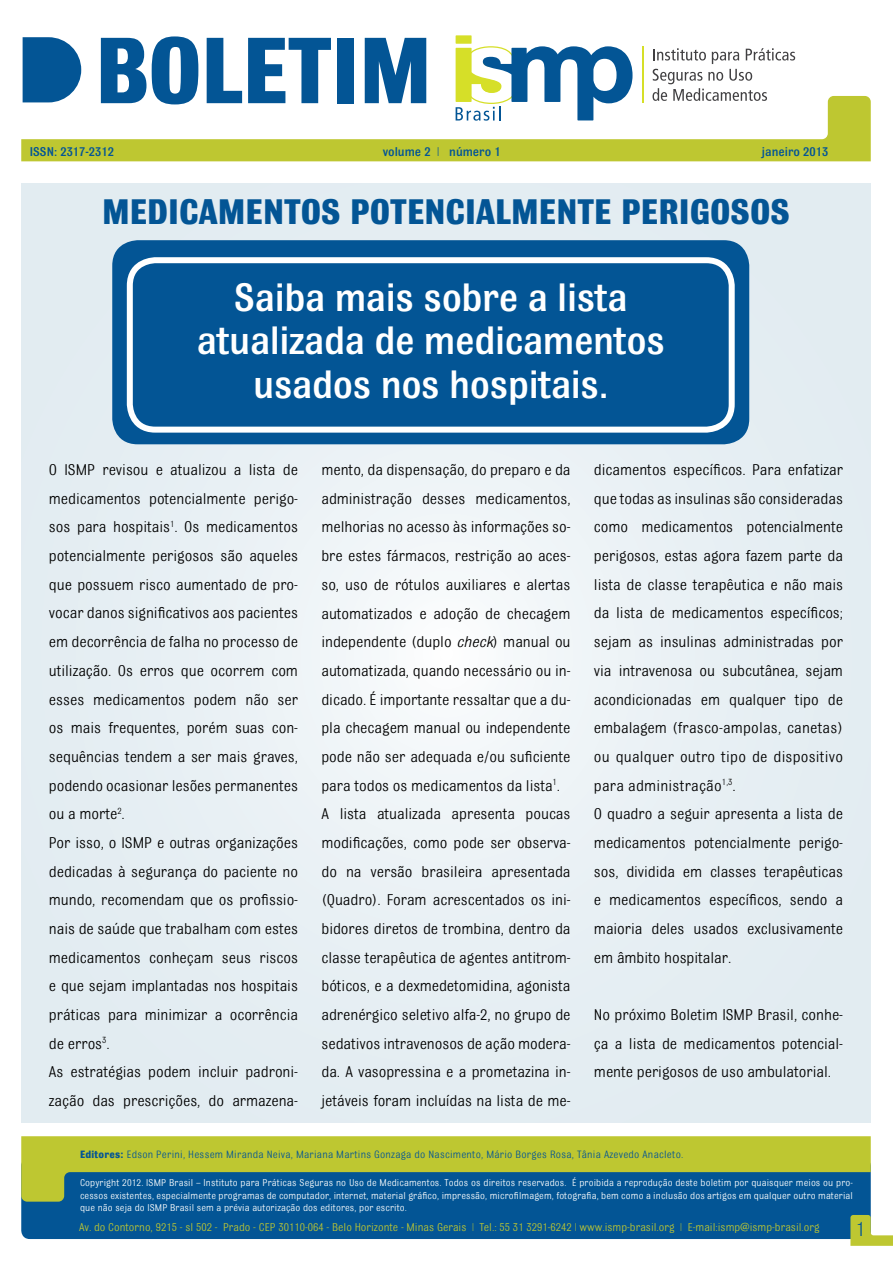
<style>
.page{position:relative;width:893px;height:1263px;background:#fff}
.page>*{position:absolute;margin:0;border:0;box-sizing:border-box;transform-origin:0 0}
.t1{font:700 99.6px "Bulldog";color:#035595}
.t2{font:500 42px/43.5px "Bulldog";letter-spacing:-.01em;color:#fff;text-align:center}
.t3{font:700 37.65px "Bulldog";color:#035595}
.t4{font:21.6px "Bulldog";color:#035595}
.t5{font:16.5px/28.7px "Bulldog";letter-spacing:-.005em;color:#000}
.t6{font:500 13.5px "Bulldog";color:#035595}
.t7{font:12px "Bulldog";color:#bec731}
.t8{font:11.25px "Bulldog";letter-spacing:.02em;color:#035595}
.t9{font:10.5px/12.6px "Bulldog";letter-spacing:.01em;color:#fff;text-align:justify}
.s1{font-style:italic}
.s2{font-weight:700}
</style>
<div class="page">
<div style="left:21px;top:1157px;width:850px;height:82px;background:#035595;border-radius:9px"></div>
<div style="left:21px;top:183px;width:850px;height:940px;background:linear-gradient(to right,#e8f0f4,#e8f0f4)"></div>
<svg style="left:21px;top:96px;width:850px;height:65px"></svg>
<svg style="left:21px;top:1136px;width:850px;height:66px;fill:#bec731"></svg>
<svg style="left:456px;top:35px;width:176px;height:86px"></svg>
<svg style="left:652px;top:48px;width:143px;height:53px"></svg>
<hr style="left:642px;top:46px;width:1px;height:57px;background:#d6df28">
<svg style="left:23px;top:37px;width:58px;height:65px;background:#2069a1"></svg>
<div style="left:112px;top:240px;width:637px;height:204px;background:#035595;border-radius:26px"></div>
<div style="left:127px;top:257px;width:608px;height:176px;border:6px solid #fff;border-radius:26px"></div>
<svg style="left:850px;top:1215px;width:43px;height:31px"></svg>
<p class="t1" style="left:95px;top:20px;width:339px">BOLETIM</p>
<p class="t6" style="left:30px;top:145px;width:86px">ISSN: 2317-2312</p>
<p class="t6" style="left:383px;top:145px;width:120px">volume 2 | número 1</p>
<p class="t6" style="left:762px;top:145px;width:68px">janeiro 2013</p>
<p class="t3" style="left:102px;top:192px;width:689px">MEDICAMENTOS POTENCIALMENTE PERIGOSOS</p>
<p class="t2" style="left:197px;top:275px;width:470px">Saiba mais sobre a lista atualizada de medicamentos usados nos hospitais.</p>
<p class="t5" style="left:49px;top:455px;width:251px">O ISMP revisou e atualizou a lista de medicamentos potencialmente perigo&shy;sos para hospitais<sup>1</sup>. Os medicamentos potencialmente perigosos são aqueles que possuem risco aumentado de pro&shy;vocar danos significativos aos pacientes em decorrência de falha no processo de utilização. Os erros que ocorrem com esses medicamentos podem não ser os mais frequentes, porém suas con&shy;sequências tendem a ser mais graves, podendo ocasionar lesões permanentes ou a morte<sup>2</sup>.<br>Por isso, o ISMP e outras organizações dedicadas à segurança do paciente no mundo, recomendam que os profissio&shy;nais de saúde que trabalham com estes medicamentos conheçam seus riscos e que sejam implantadas nos hospitais práticas para minimizar a ocorrência de erros<sup>3</sup>.<br>As estratégias podem incluir padroni&shy;zação das prescrições, do armazena-</p>
<p class="t5" style="left:321px;top:455px;width:251px">mento, da dispensação, do preparo e da administração desses medicamentos, melhorias no acesso às informações so&shy;bre estes fármacos, restrição ao aces&shy;so, uso de rótulos auxiliares e alertas automatizados e adoção de checagem independente (duplo <span class="s1">check</span>) manual ou automatizada, quando necessário ou in&shy;dicado. É importante ressaltar que a du&shy;pla checagem manual ou independente pode não ser adequada e/ou suficiente para todos os medicamentos da lista<sup>1</sup>.<br>A lista atualizada apresenta poucas modificações, como pode ser observa&shy;do na versão brasileira apresentada (Quadro). Foram acrescentados os ini&shy;bidores diretos de trombina, dentro da classe terapêutica de agentes antitrom&shy;bóticos, e a dexmedetomidina, agonista adrenérgico seletivo alfa-2, no grupo de sedativos intravenosos de ação modera&shy;da. A vasopressina e a prometazina in&shy;jetáveis foram incluídas na lista de me-</p>
<p class="t5" style="left:594px;top:455px;width:251px">dicamentos específicos. Para enfatizar que todas as insulinas são consideradas como medicamentos potencialmente perigosos, estas agora fazem parte da lista de classe terapêutica e não mais da lista de medicamentos específicos; sejam as insulinas administradas por via intravenosa ou subcutânea, sejam acondicionadas em qualquer tipo de embalagem (frasco-ampolas, canetas) ou qualquer outro tipo de dispositivo para administração<sup>1,3</sup>.<br>O quadro a seguir apresenta a lista de medicamentos potencialmente perigo&shy;sos, dividida em classes terapêuticas e medicamentos específicos, sendo a maioria deles usados exclusivamente em âmbito hospitalar.</p>
<p class="t5" style="left:594px;top:1000px;width:251px;text-align:justify">No próximo Boletim ISMP Brasil, conhe&shy;ça a lista de medicamentos potencial&shy;mente perigosos de uso ambulatorial.</p>
<p class="t8" style="left:80px;top:1148px;width:605px"><span class="s2">EDITORES:</span> Edson Perini, Hessem Miranda Neiva, Mariana Martins Gonzaga do Nascimento, Mário Borges Rosa, Tânia Azevedo Anacleto.</p>
<p class="t9" style="left:80px;top:1176px;width:774px">Copyright 2012. ISMP Brasil – Instituto para Práticas Seguras no Uso de Medicamentos. Todos os direitos reservados. É proibida a reprodução deste boletim por quaisquer meios ou pro&shy;cessos existentes, especialmente programas de computador, internet, material gráfico, impressão, microfilmagem, fotografia, bem como a inclusão dos artigos em qualquer outro material que não seja do ISMP Brasil sem a prévia autorização dos editores, por escrito.</p>
<p class="t7" style="left:79px;top:1220px;width:742px">Av. do Contorno, 9215 - sl 502 - Prado - CEP 30110-064 - Belo Horizonte - Minas Gerais | Tel.: 55 31 3291-6242 | www.ismp-brasil.org | E-mail:ismp@ismp-brasil.org</p>
<p class="t4" style="left:856px;top:1218px;width:11px">1</p>
</div>
